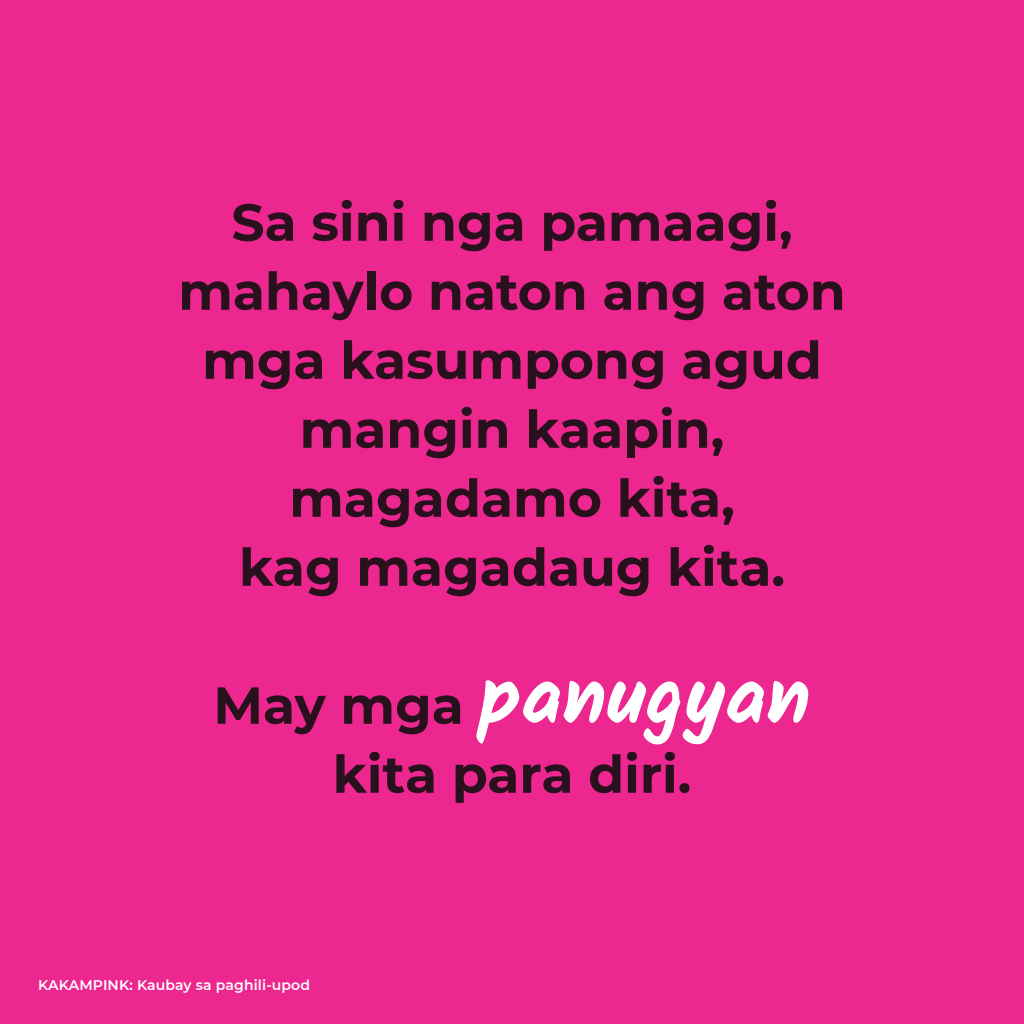
<style>
.page{position:relative;width:1024px;height:1024px;background:#ec278f}
.page>*{position:absolute;margin:0;border:0;box-sizing:border-box;transform-origin:0 0}
.t1{font:700 80px "Kalam";color:#fff}
.t2{font:700 52px/69px "Montserrat";color:#28101d;text-align:center}
.t3{font:600 14px "Montserrat";letter-spacing:.01em;color:#fff}
.s1{font-family:"Montserrat";font-size:52px;color:#28101d}
</style>
<div class="page">
<p class="t2" style="left:178px;top:185px;width:669px">Sa sini nga pamaagi, mahaylo naton ang aton mga kasumpong agud mangin kaapin, magadamo kita,<br>kag magadaug kita.</p>
<h1 class="t1" style="left:213px;top:649px;width:599px"><span class="s1">May mga</span> panugyan</h1>
<p class="t2" style="left:333px;top:737px;width:360px">kita para diri.</p>
<p class="t3" style="left:38px;top:975px;width:273px">KAKAMPINK: Kaubay sa paghili-upod</p>
</div>
